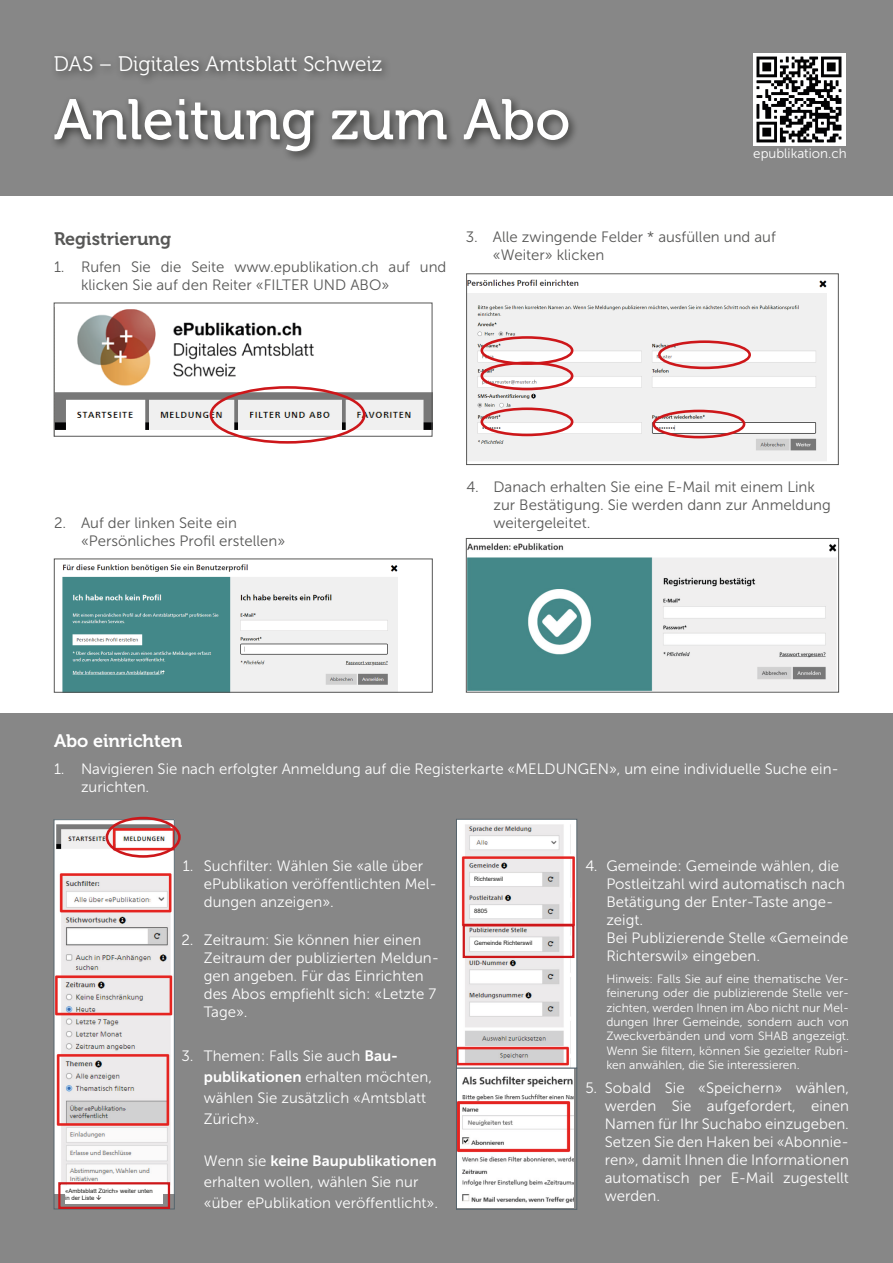
<style>
.page{position:relative;width:893px;height:1263px;background:#fff}
.page>*{position:absolute;margin:0;border:0;box-sizing:border-box;transform-origin:0 0}
.t1{font:57px "Museo 500";color:#fff}
.t2{font:21px "Museo 300";color:#fff}
.t3{font:18px "Museo 700";color:#575756}
.t4{font:18px "Museo 700";color:#fff}
.t5{font:15px/18px "Museo Sans 300";color:#fff}
.t6{font:15px/18px "Museo Sans 300";color:#575756}
.t7{font:13.5px "Museo Sans 300";color:#fff}
.t8{font:12px/14.4px "Museo Sans 300";color:#fff;text-align:justify}
.t9{font:6px/7.2px "Arial";color:#1d1d1b}
.s1{font-family:"Museo Sans 700"}
</style>
<div class="page">
<div style="left:0;top:0;width:893px;height:196px;background:#878787"></div>
<div style="left:50px;top:51px;width:529px;height:111px;background:#1d1d1b;opacity:.75"></div>
<img style="left:56px;top:309px;width:374px;height:126px">
<div style="left:54px;top:303px;width:378px;height:134px;border:1px solid #575756"></div>
<div style="left:210px;top:386px;width:156px;height:58px;border:3px solid #cd171a;border-radius:50%"></div>
<img style="left:62px;top:564px;width:336px;height:126px">
<div style="left:54px;top:559px;width:379px;height:133px;border:1px solid #575756"></div>
<img style="left:468px;top:279px;width:359px;height:182px">
<div style="left:466px;top:273px;width:373px;height:192px;border:1px solid #575756"></div>
<div style="left:480px;top:336px;width:93px;height:29px;border:3px solid #cd171a;border-radius:50%"></div>
<div style="left:480px;top:407px;width:93px;height:29px;border:3px solid #cd171a;border-radius:50%"></div>
<div style="left:480px;top:362px;width:93px;height:28px;border:3px solid #cd171a;border-radius:50%"></div>
<div style="left:658px;top:340px;width:93px;height:29px;border:3px solid #cd171a;border-radius:50%"></div>
<div style="left:652px;top:410px;width:93px;height:28px;border:3px solid #cd171a;border-radius:50%"></div>
<img style="left:468px;top:543px;width:369px;height:147px">
<div style="left:466px;top:538px;width:373px;height:154px;border:1px solid #575756"></div>
<img style="left:753px;top:53px;width:92px;height:92px">
<div style="left:0;top:713px;width:893px;height:550px;background:#878787"></div>
<img style="left:458px;top:821px;width:117px;height:245px">
<div style="left:456px;top:819px;width:121px;height:249px;border:1px solid #56646c"></div>
<img style="left:458px;top:1070px;width:116px;height:137px">
<div style="left:456px;top:1068px;width:121px;height:142px;border:1px solid #56646c"></div>
<div style="left:474px;top:877px;width:66px;height:7px;background:#fff"></div>
<div style="left:474px;top:940px;width:66px;height:7px;background:#fff"></div>
<div style="left:474px;top:908px;width:66px;height:7px;background:#fff"></div>
<div style="left:463px;top:924px;width:111px;height:34px;border:2px solid #cd171a"></div>
<img style="left:56px;top:821px;width:117px;height:372px">
<div style="left:54px;top:819px;width:121px;height:390px;border:1px solid #56646c"></div>
<div style="left:65px;top:1188px;width:98px;height:15px;background:#fff"></div>
<div style="left:58px;top:1182px;width:112px;height:27px;border:2px solid #cd171a"></div>
<div style="left:106px;top:817px;width:75px;height:41px;border:3px solid #cd171a;border-radius:50%"></div>
<p class="t2" style="left:54px;top:52px;width:330px">DAS – Digitales Amtsblatt Schweiz</p>
<p class="t1" style="left:54px;top:88px;width:518px">Anleitung zum Abo</p>
<p class="t7" style="left:753px;top:146px;width:95px">epublikation.ch</p>
<p class="t3" style="left:54px;top:228px;width:119px">Registrierung</p>
<p class="t6" style="left:81px;top:258px;width:367px;text-indent:-27px">1. Rufen Sie die Seite www.epublikation.ch auf und klicken Sie auf den Reiter «FILTER UND ABO»</p>
<p class="t6" style="left:493px;top:228px;width:284px;text-indent:-27px">3. Alle zwingende Felder * ausfüllen und auf «Weiter» klicken</p>
<p class="t6" style="left:81px;top:514px;width:206px;text-indent:-27px">2. Auf der linken Seite ein «Persönliches Profil erstellen»</p>
<p class="t6" style="left:493px;top:478px;width:339px;text-indent:-27px">4. Danach erhalten Sie eine E-Mail mit einem Link zur Bestätigung. Sie werden dann zur Anmeldung weitergeleitet.</p>
<p class="t4" style="left:54px;top:730px;width:130px">Abo einrichten</p>
<p class="t5" style="left:81px;top:760px;width:759px;text-indent:-27px">1. Navigieren Sie nach erfolgter Anmeldung auf die Registerkarte «MELDUNGEN», um eine individuelle Suche ein&shy;zurichten.</p>
<p class="t9" style="left:65px;top:1187px;width:89px">«Ambtsblatt Zürich» weiter unten in der Liste</p>
<p class="t5" style="left:204px;top:857px;width:235px;text-indent:-21px">1. Suchfilter: Wählen Sie «alle über ePublikation veröffentlichten Mel&shy;dungen anzeigen».</p>
<p class="t5" style="left:204px;top:931px;width:237px;text-indent:-22px">2. Zeitraum: Sie können hier einen<br>Zeitraum der publizierten Meldun&shy;gen angeben. Für das Einrichten des Abos empfiehlt sich: «Letzte 7<br>Tage».</p>
<p class="t5" style="left:204px;top:1046px;width:230px;line-height:20.9px;text-indent:-22px">3. Themen: Falls Sie auch <span class="s1">Bau&shy;publikationen</span> erhalten möchten, wählen Sie zusätzlich «Amtsblatt<br>Zürich».</p>
<p class="t5" style="left:204px;top:1150px;width:236px;line-height:21.3px">Wenn sie <span class="s1">keine Baupublikationen </span>erhalten wollen, wählen Sie nur «über ePublikation veröffentlicht».</p>
<p class="t9" style="left:474px;top:875px;width:30px">Richterswil</p>
<p class="t9" style="left:474px;top:907px;width:15px">8805</p>
<p class="t9" style="left:474px;top:939px;width:60px">Gemeinde Richterswil</p>
<p class="t5" style="left:606px;top:857px;width:244px;text-indent:-21px">4. Gemeinde: Gemeinde wählen, die<br>Postleitzahl wird automatisch nach<br>Betätigung der Enter-Taste ange&shy;zeigt.<br>Bei Publizierende Stelle «Gemeinde<br>Richterswil» eingeben.</p>
<p class="t8" style="left:606px;top:971px;width:244px">Hinweis: Falls Sie auf eine thematische Ver&shy;feinerung oder die publizierende Stelle ver&shy;zichten, werden Ihnen im Abo nicht nur Mel&shy;dungen Ihrer Gemeinde, sondern auch von Zweckverbänden und vom SHAB angezeigt.<br>Wenn Sie filtern, können Sie gezielter Rubri&shy;ken anwählen, die Sie interessieren.</p>
<p class="t5" style="left:605px;top:1078px;width:246px;text-align:justify;text-indent:-20px">5. Sobald Sie «Speichern» wählen, werden Sie aufgefordert, einen Namen für Ihr Suchabo einzugeben.<br>Setzen Sie den Haken bei «Abonnie&shy;ren», damit Ihnen die Informationen automatisch per E-Mail zugestellt werden.</p>
</div>
